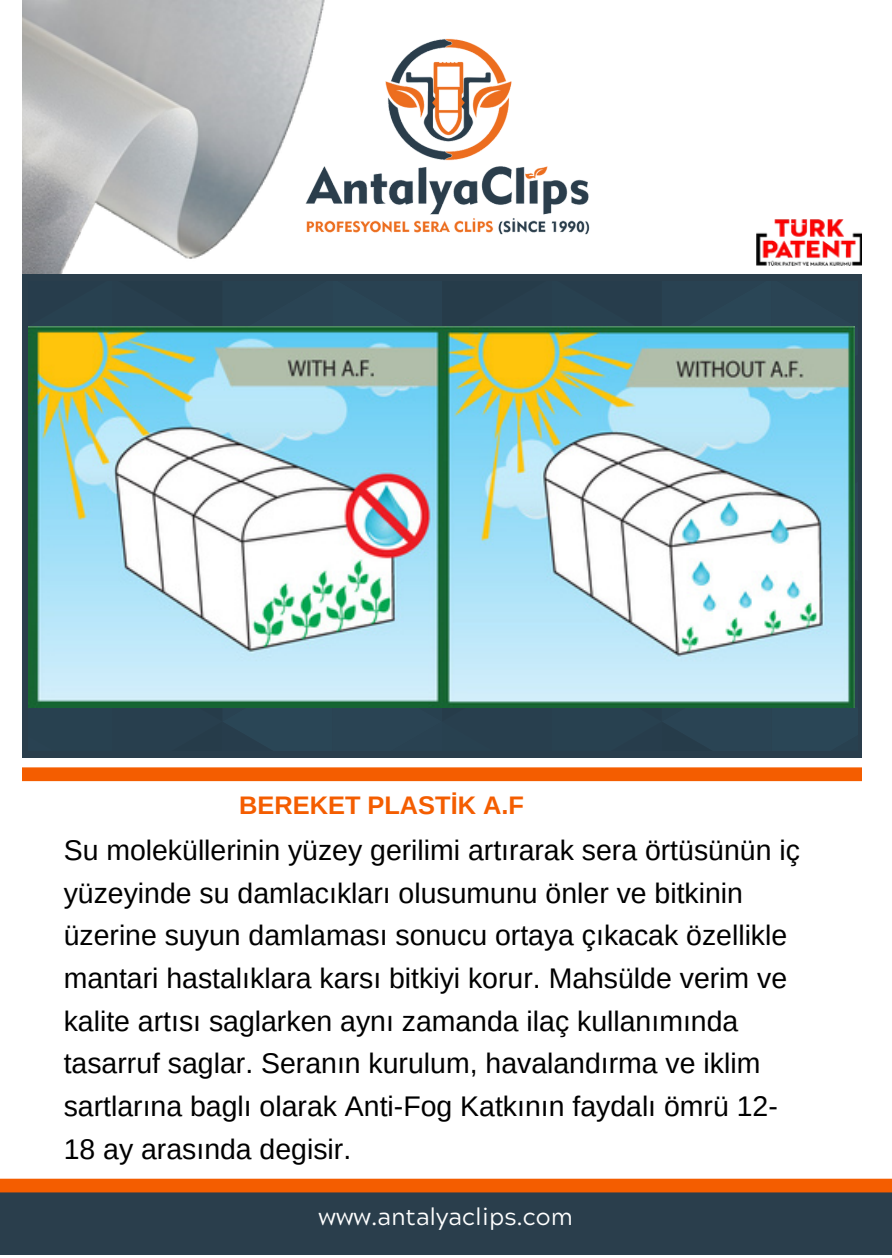
<style>
.page{position:relative;width:892px;height:1258px;background:#fff}
.page>*{position:absolute;margin:0;border:0;box-sizing:border-box;transform-origin:0 0}
.t1{font:28.5px/42.6px "Arimo";color:#000}
.t2{font:700 25.5px "Arimo";color:#f45d00}
.t3{font:24px "Acherus Grotesque";color:#fff}
</style>
<div class="page">
<div style="left:0;top:1184px;width:891px;height:71px;background:#2a3e4c"></div>
<svg style="left:0;top:1178px;width:891px;height:14px;background:#f4650c"></svg>
<img style="left:328px;top:38px;width:262px;height:197px">
<svg style="left:22px;top:767px;width:840px;height:14px;background:#f46107"></svg>
<img style="left:22px;top:0;width:306px;height:274px">
<div style="left:0;top:274px;width:891px;height:484px;background:#2a3e4c"></div>
<img style="left:756px;top:219px;width:106px;height:47px">
<div style="left:862px;top:217px;width:29px;height:636px;background:#fff"></div>
<div style="left:0;top:0;width:22px;height:885px;background:#fff"></div>
<img style="left:28px;top:326px;width:826px;height:382px">
<p class="t2" style="left:239px;top:791px;width:286px">BEREKET PLASTİK A.F</p>
<p class="t1" style="left:64px;top:829px;width:737px">Su moleküllerinin yüzey gerilimi artırarak sera örtüsünün iç yüzeyinde su damlacıkları olusumunu önler ve bitkinin üzerine suyun damlaması sonucu ortaya çıkacak özellikle mantari hastalıklara karsı bitkiyi korur. Mahsülde verim ve kalite artısı saglarken aynı zamanda ilaç kullanımında tasarruf saglar. Seranın kurulum, havalandırma ve iklim sartlarına baglı olarak Anti-Fog Katkının faydalı ömrü 12- 18 ay arasında degisir.</p>
<p class="t3" style="left:318px;top:1207px;width:255px">www.antalyaclips.com</p>
</div>
